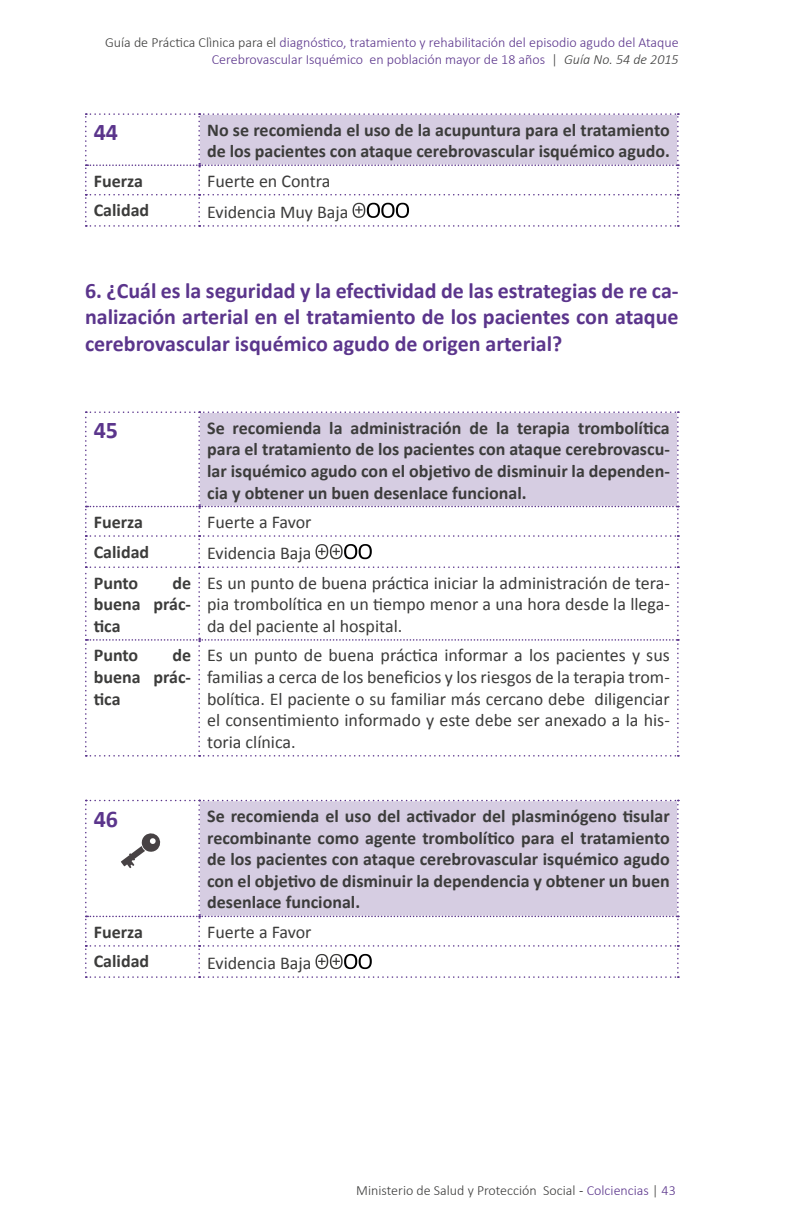
<style>
.page{position:relative;width:792px;height:1224px;background:#fff}
.page>*{position:absolute;margin:0;border:0;box-sizing:border-box;transform-origin:0 0}
.t1{font:700 24px "Calibri";color:#5b358c}
.t2{font:700 22px/26.4px "Calibri";color:#5b358c;text-align:justify}
.t3{font:700 18px/21.6px "Calibri";color:#3c3c3b;text-align:justify}
.t4{font:18px/21.6px "Calibri";color:#3c3c3b;text-align:justify}
.t5{font:300 14px/16.8px "Calibri";color:#5b358c;text-align:right}
.t6{font:300 14px "Calibri";color:#3c3c3b}
.s1{color:#3c3c3b}
.s2{font-style:italic;color:#3c3c3b}
.s3{color:#000}
.s4{color:#5b358c}
</style>
<div class="page">
<svg style="left:85px;top:113px;width:594px;height:114px"></svg>
<svg style="left:85px;top:411px;width:594px;height:346px"></svg>
<svg style="left:85px;top:800px;width:594px;height:178px"></svg>
<p class="t5" style="left:105px;top:34px;width:575px"><span class="s1">Guía de Práctica Clìnica para el</span> diagnóstico, tratamiento y rehabilitación del episodio agudo del Ataque<br>Cerebrovascular Isquémico en población mayor de 18 años <span class="s1">|</span> <span class="s2">Guía No. 54 de 2015</span></p>
<h1 class="t1" style="left:94px;top:117px;width:26px">44</h1>
<p class="t3" style="left:207px;top:119px;width:464px">No se recomienda el uso de la acupuntura para el tratamiento de los pacientes con ataque cerebrovascular isquémico agudo.</p>
<p class="t3" style="left:94px;top:170px;width:51px">Fuerza</p>
<p class="t4" style="left:207px;top:169px;width:125px">Fuerte en Contra</p>
<p class="t3" style="left:94px;top:199px;width:57px">Calidad</p>
<p class="t4" style="left:207px;top:200px;width:143px">Evidencia Muy Baja</p>
<p class="t2" style="left:85px;top:277px;width:595px">6. ¿Cuál es la seguridad y la efectividad de las estrategias de re ca&shy;nalización arterial en el tratamiento de los pacientes con ataque cerebrovascular isquémico agudo de origen arterial?</p>
<h1 class="t1" style="left:94px;top:415px;width:26px">45</h1>
<p class="t3" style="left:207px;top:417px;width:464px">Se recomienda la administración de la terapia trombolítica para el tratamiento de los pacientes con ataque cerebrovascu&shy;lar isquémico agudo con el objetivo de disminuir la dependen&shy;cia y obtener un buen desenlace funcional.</p>
<p class="t3" style="left:94px;top:511px;width:51px">Fuerza</p>
<p class="t4" style="left:207px;top:510px;width:106px">Fuerte a Favor</p>
<p class="t3" style="left:94px;top:541px;width:57px">Calidad</p>
<p class="t4" style="left:207px;top:542px;width:106px">Evidencia Baja</p>
<p class="t3" style="left:94px;top:572px;width:46px">Punto</p>
<p class="t3" style="left:94px;top:572px;width:99px;text-indent:79px">de buena prác&shy;tica</p>
<p class="t4" style="left:207px;top:571px;width:464px">Es un punto de buena práctica iniciar la administración de tera&shy;pia trombolítica en un tiempo menor a una hora desde la llega&shy;da del paciente al hospital.</p>
<p class="t3" style="left:94px;top:645px;width:46px">Punto</p>
<p class="t3" style="left:94px;top:645px;width:99px;text-indent:79px">de buena prác&shy;tica</p>
<p class="t4" style="left:207px;top:644px;width:464px">Es un punto de buena práctica informar a los pacientes y sus familias a cerca de los beneficios y los riesgos de la terapia trom&shy;bolítica. El paciente o su familiar más cercano debe diligenciar el consentimiento informado y este debe ser anexado a la his&shy;toria clínica.</p>
<h1 class="t1" style="left:94px;top:803px;width:26px">46</h1>
<p class="t3" style="left:207px;top:805px;width:464px">Se recomienda el uso del activador del plasminógeno tisular recombinante como agente trombolítico para el tratamiento de los pacientes con ataque cerebrovascular isquémico agudo con el objetivo de disminuir la dependencia y obtener un buen desenlace funcional.</p>
<p class="t3" style="left:94px;top:921px;width:51px">Fuerza</p>
<p class="t4" style="left:207px;top:920px;width:106px">Fuerte a Favor</p>
<p class="t3" style="left:94px;top:951px;width:57px">Calidad</p>
<p class="t4" style="left:207px;top:951px;width:106px">Evidencia Baja</p>
<p class="t6" style="left:356px;top:1182px;width:321px">Ministerio de Salud y Protección Social <span class="s3">-</span> <span class="s4">Colciencias</span> | <span class="s4">43</span></p>
</div>
